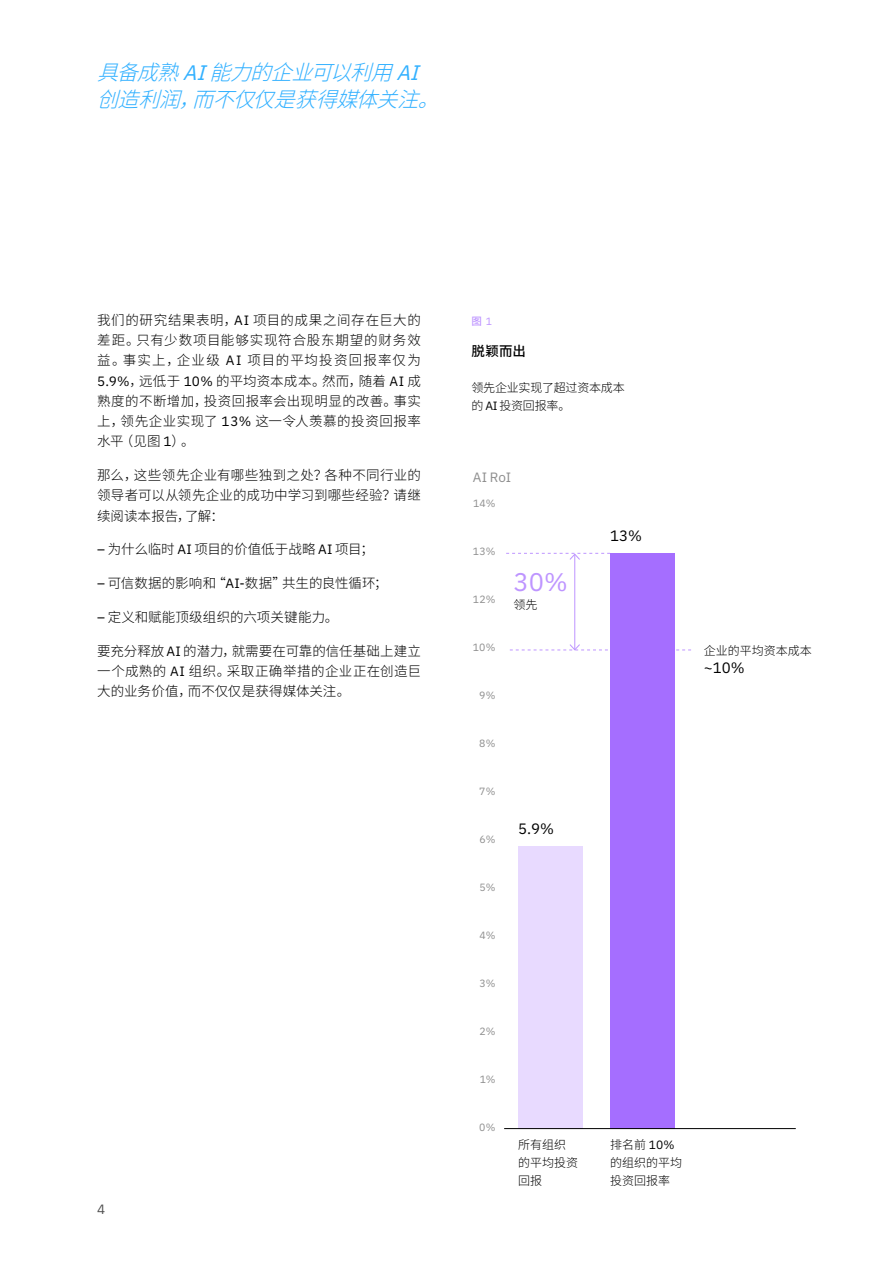
<style>
.page{position:relative;width:893px;height:1263px;background:#fff}
.page>*{position:absolute;margin:0;border:0;box-sizing:border-box;transform-origin:0 0}
.t1{font:25.5px "IBM Plex Sans";color:#be95ff}
.Highlight_Quote_Body{font:italic 300 21px/27px "Noto Sans CJ Ksc";color:#33b1ff}
.t2{font:15px "IBM Plex Sans";color:#000}
.Body_Reg__9_13_5{font:300 13.5px/20.2px "Noto Sans CJ Ksc";letter-spacing:.015em;color:#000;text-align:justify}
.Body_Reg__9_13_5-2{font:13.5px "IBM Plex Sans";color:#8d8d8d}
.Figure_Heading_Bold{font:500 13.5px "Noto Sans CJ Ksc";color:#000}
.t3{font:13.5px "IBM Plex Sans";color:#000}
.Figure_Heading_Bold-2{font:300 12px/18px "Noto Sans CJ Ksc";color:#000}
.Figure_Heading_Bold-3{font:300 12px/18px "Noto Sans CJ Ksc";letter-spacing:-.02em;color:#000}
.Body_Reg__9_13_5-3{font:10.5px "IBM Plex Sans";letter-spacing:.015em;color:#8d8d8d}
.Figure_Number{font:500 10.5px "Noto Sans CJ Ksc";color:#be95ff}
.s1{font-family:"IBM Plex Sans";font-weight:400}
</style>
<div class="page">
<div style="left:610px;top:553px;width:65px;height:576px;background:#a56eff"></div>
<hr style="left:574px;top:554px;width:1px;height:96px;background:#be95ff">
<svg style="left:506px;top:553px;width:104px;height:7px"></svg>
<svg style="left:510px;top:643px;width:181px;height:8px"></svg>
<div style="left:518px;top:846px;width:65px;height:283px;background:#e8daff"></div>
<hr style="left:504px;top:1128px;width:292px;height:1px;background:#000">
<p class="Highlight_Quote_Body" style="left:97px;top:60px;width:359px">具备成熟<span class="s1">A I</span>能力的企业可以利用<span class="s1">A I</span>创造利润，而不仅仅是获得媒体关注。</p>
<p class="Body_Reg__9_13_5" style="left:97px;top:310px;width:325px">我们的研究结果表明，<span class="s1">AI</span> 项目的成果之间存在巨大的差距。只有少数项目能够实现符合股东期望的财务效益。事实上，企业级 <span class="s1">AI</span> 项目的平均投资回报率仅为<span class="s1">5.9%</span>，远低于 <span class="s1">10%</span> 的平均资本成本。然而，随着 <span class="s1">AI</span> 成熟度的不断增加，投资回报率会出现明显的改善。事实上，领先企业实现了 <span class="s1">13%</span> 这一令人羡慕的投资回报率水平（见图 <span class="s1">1</span>）。</p>
<p class="Body_Reg__9_13_5" style="left:97px;top:465px;width:325px">那么，这些领先企业有哪些独到之处？各种不同行业的领导者可以从领先企业的成功中学习到哪些经验？请继续阅读本报告，了解：</p>
<p class="Body_Reg__9_13_5" style="left:97px;top:539px;width:278px"><span class="s1">–</span> 为什么临时 <span class="s1">AI</span> 项目的价值低于战略 <span class="s1">AI</span> 项目；</p>
<p class="Body_Reg__9_13_5" style="left:97px;top:573px;width:292px"><span class="s1">–</span> 可信数据的影响和“<span class="s1">AI-</span>数据”共生的良性循环；</p>
<p class="Body_Reg__9_13_5" style="left:97px;top:607px;width:243px"><span class="s1">–</span> 定义和赋能顶级组织的六项关键能力。</p>
<p class="Body_Reg__9_13_5" style="left:97px;top:641px;width:325px">要充分释放 <span class="s1">AI</span> 的潜力，就需要在可靠的信任基础上建立一个成熟的 <span class="s1">AI</span> 组织。采取正确举措的企业正在创造巨大的业务价值，而不仅仅是获得媒体关注。</p>
<p class="t3" style="left:97px;top:1198px;width:10px">4</p>
<p class="Figure_Number" style="left:472px;top:315px;width:22px">图 <span class="s1">1</span></p>
<p class="Figure_Heading_Bold" style="left:472px;top:344px;width:56px">脱颖而出</p>
<p class="Figure_Heading_Bold-3" style="left:472px;top:379px;width:155px">领先企业实现了超过资本成本的 <span class="s1">AI</span> 投资回报率。</p>
<p class="Body_Reg__9_13_5-2" style="left:473px;top:467px;width:40px">AI RoI</p>
<p class="Body_Reg__9_13_5-3" style="left:473px;top:495px;width:24px">14%</p>
<p class="Body_Reg__9_13_5-3" style="left:473px;top:543px;width:24px">13%</p>
<p class="Body_Reg__9_13_5-3" style="left:473px;top:591px;width:24px">12%</p>
<p class="Body_Reg__9_13_5-3" style="left:473px;top:639px;width:24px">10%</p>
<p class="Body_Reg__9_13_5-3" style="left:479px;top:687px;width:18px">9%</p>
<p class="Body_Reg__9_13_5-3" style="left:479px;top:735px;width:18px">8%</p>
<p class="Body_Reg__9_13_5-3" style="left:479px;top:783px;width:18px">7%</p>
<p class="Body_Reg__9_13_5-3" style="left:480px;top:831px;width:17px">6%</p>
<p class="Body_Reg__9_13_5-3" style="left:479px;top:879px;width:17px">5%</p>
<p class="Body_Reg__9_13_5-3" style="left:480px;top:927px;width:17px">4%</p>
<p class="Body_Reg__9_13_5-3" style="left:479px;top:975px;width:18px">3%</p>
<p class="Body_Reg__9_13_5-3" style="left:479px;top:1023px;width:18px">2%</p>
<p class="Body_Reg__9_13_5-3" style="left:480px;top:1071px;width:17px">1%</p>
<p class="Body_Reg__9_13_5-3" style="left:479px;top:1119px;width:18px">0%</p>
<p class="t1" style="left:513px;top:563px;width:56px">30%</p>
<p class="Figure_Heading_Bold-2" style="left:513px;top:596px;width:25px">领先</p>
<p class="t2" style="left:518px;top:817px;width:37px">5.9%</p>
<p class="Figure_Heading_Bold-2" style="left:518px;top:1135px;width:61px">所有组织的平均投资回报</p>
<p class="t2" style="left:610px;top:524px;width:33px">13%</p>
<p class="Figure_Heading_Bold-2" style="left:704px;top:641px;width:110px">企业的平均资本成本</p>
<p class="t2" style="left:704px;top:656px;width:42px">~10%</p>
<p class="Figure_Heading_Bold-2" style="left:610px;top:1135px;width:73px">排名前 <span class="s1">10%</span>的组织的平均投资回报率</p>
</div>
